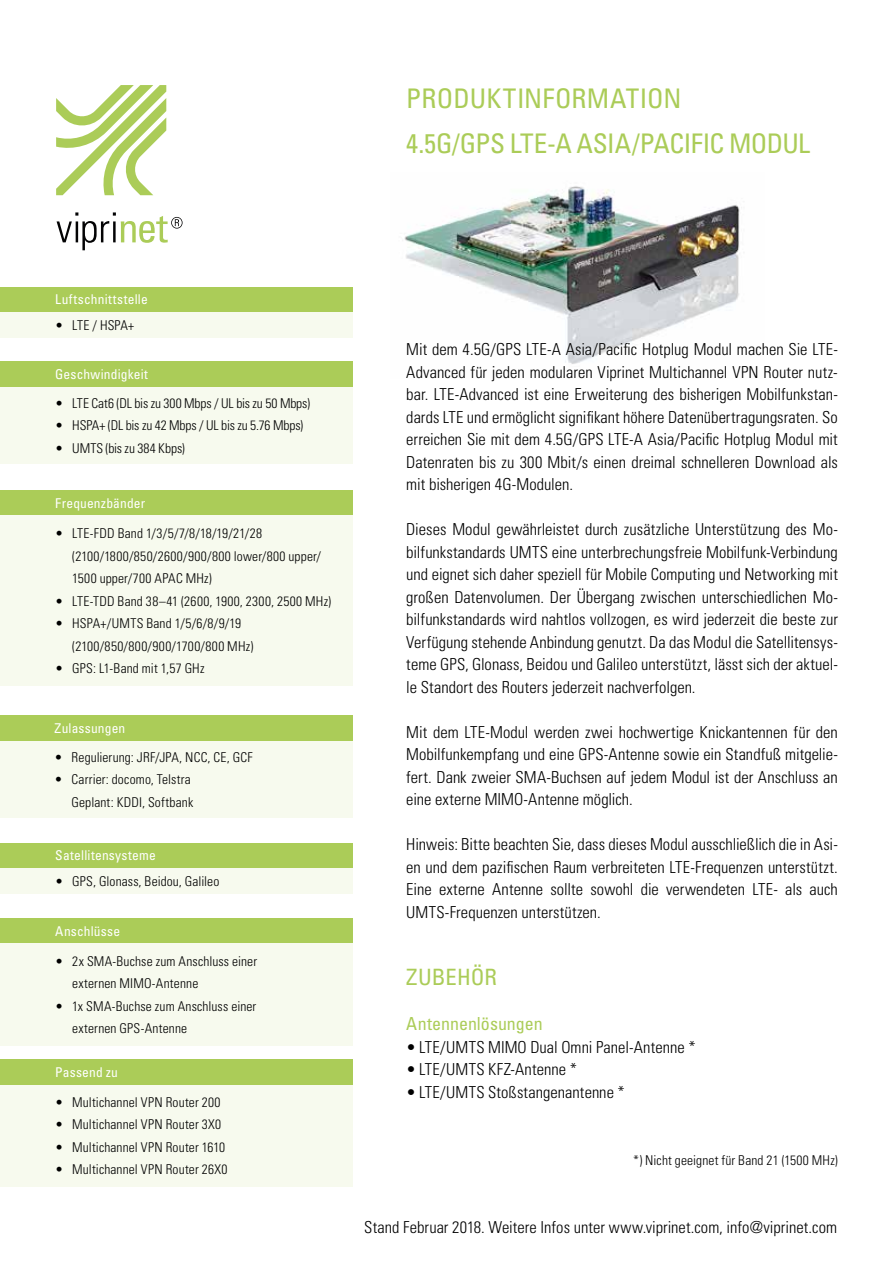
<style>
.page{position:relative;width:893px;height:1263px;background:#fff}
.page>*{position:absolute;margin:0;border:0;box-sizing:border-box;transform-origin:0 0}
.t1{font:condensed 27px/45px "Univers LT Std";letter-spacing:-.005em;color:#abcc58}
.t2{font:condensed 22.5px "Univers LT Std";color:#abcc58}
.t3{font:condensed 18px "Univers LT Std";color:#abcc58}
.t4{font:300 condensed 16.5px/22.5px "Univers LT Std";color:#000;text-align:justify}
.t5{font:300 condensed 13.5px/22.5px "Univers LT Std";letter-spacing:.01em;color:#000}
.t6{font:condensed 13.5px "Univers LT Std";letter-spacing:.015em;color:#fff}
.t7{font:300 condensed 13.5px "Univers LT Std";letter-spacing:-.01em;color:#000}
</style>
<div class="page">
<img style="left:404px;top:186px;width:336px;height:178px">
<svg style="left:56px;top:85px;width:110px;height:110px"></svg>
<svg style="left:57px;top:212px;width:126px;height:38px"></svg>
<div style="left:0;top:287px;width:353px;height:25px;background:#abcc58"></div>
<div style="left:0;top:312px;width:353px;height:26px;background:#f7faee"></div>
<div style="left:0;top:361px;width:353px;height:26px;background:#abcc58"></div>
<div style="left:0;top:387px;width:353px;height:76px;background:#f7faee"></div>
<div style="left:0;top:490px;width:353px;height:26px;background:#abcc58"></div>
<div style="left:0;top:516px;width:353px;height:170px;background:#f7faee"></div>
<div style="left:0;top:918px;width:353px;height:26px;background:#abcc58"></div>
<div style="left:0;top:944px;width:353px;height:102px;background:#f7faee"></div>
<div style="left:0;top:1059px;width:353px;height:26px;background:#abcc58"></div>
<div style="left:0;top:1085px;width:353px;height:101px;background:#f7faee"></div>
<div style="left:0;top:716px;width:352px;height:25px;background:#abcc58"></div>
<div style="left:0;top:741px;width:352px;height:77px;background:#f7faee"></div>
<div style="left:0;top:843px;width:353px;height:25px;background:#abcc58"></div>
<div style="left:0;top:868px;width:353px;height:26px;background:#f7faee"></div>
<h1 class="t1" style="left:406px;top:75px;width:405px">PRODUKTINFORMATION<br>4.5G/GPS LTE-A ASIA/PACIFIC MODUL</h1>
<p class="t6" style="left:55px;top:291px;width:94px">Luftschnittstelle</p>
<p class="t5" style="left:55px;top:314px;width:80px">• LTE / HSPA+</p>
<p class="t6" style="left:55px;top:366px;width:94px">Geschwindigkeit</p>
<p class="t7" style="left:55px;top:395px;width:256px">• LTE Cat6 (DL bis zu 300 Mbps / UL bis zu 50 Mbps)</p>
<p class="t7" style="left:55px;top:417px;width:249px">• HSPA+ (DL bis zu 42 Mbps / UL bis zu 5.76 Mbps)</p>
<p class="t5" style="left:55px;top:437px;width:131px">• UMTS (bis zu 384 Kbps)</p>
<p class="t6" style="left:55px;top:494px;width:92px">Frequenzbänder</p>
<p class="t5" style="left:72px;top:522px;width:250px;text-indent:-17px">• LTE-FDD Band 1/3/5/7/8/18/19/21/28 (2100/1800/850/2600/900/800 lower/800 upper/<br>1500 upper/700 APAC MHz)</p>
<p class="t5" style="left:55px;top:589px;width:277px">• LTE-TDD Band 38–41 (2600, 1900, 2300, 2500 MHz)</p>
<p class="t5" style="left:72px;top:612px;width:183px;text-indent:-17px">• HSPA+/UMTS Band 1/5/6/8/9/19 (2100/850/800/900/1700/800 MHz)</p>
<p class="t5" style="left:55px;top:657px;width:151px">• GPS: L1-Band mit 1,57 GHz</p>
<p class="t6" style="left:55px;top:720px;width:72px">Zulassungen</p>
<p class="t5" style="left:55px;top:746px;width:200px">• Regulierung: JRF/JPA, NCC, CE, GCF</p>
<p class="t5" style="left:55px;top:768px;width:140px;text-align:right">• Carrier: docomo, Telstra<br>Geplant: KDDI, Softbank</p>
<p class="t6" style="left:55px;top:847px;width:102px">Satellitensysteme</p>
<p class="t5" style="left:55px;top:870px;width:166px">• GPS, Glonass, Beidou, Galileo</p>
<p class="t6" style="left:55px;top:922px;width:66px">Anschlüsse</p>
<p class="t5" style="left:72px;top:950px;width:186px;text-indent:-17px">• 2x SMA-Buchse zum Anschluss einer externen MIMO-Antenne</p>
<p class="t5" style="left:72px;top:995px;width:186px;text-indent:-17px">• 1x SMA-Buchse zum Anschluss einer externen GPS-Antenne</p>
<p class="t6" style="left:55px;top:1064px;width:64px">Passend zu</p>
<p class="t5" style="left:55px;top:1091px;width:167px">• Multichannel VPN Router 200</p>
<p class="t5" style="left:55px;top:1113px;width:167px">• Multichannel VPN Router 3X0</p>
<p class="t5" style="left:55px;top:1136px;width:171px">• Multichannel VPN Router 1610</p>
<p class="t5" style="left:55px;top:1158px;width:174px">• Multichannel VPN Router 26X0</p>
<p class="t4" style="left:406px;top:338px;width:433px">Mit dem 4.5G/GPS LTE-A Asia/Pacific Hotplug Modul machen Sie LTE-Advanced für jeden modularen Viprinet Multichannel VPN Router nutz&shy;bar. LTE-Advanced ist eine Erweiterung des bisherigen Mobilfunkstan&shy;dards LTE und ermöglicht signifikant höhere Datenübertragungsraten. So erreichen Sie mit dem 4.5G/GPS LTE-A Asia/Pacific Hotplug Modul mit Datenraten bis zu 300 Mbit/s einen dreimal schnelleren Download als mit bisherigen 4G-Modulen.</p>
<p class="t4" style="left:406px;top:518px;width:433px">Dieses Modul gewährleistet durch zusätzliche Unterstützung des Mo&shy;bilfunkstandards UMTS eine unterbrechungsfreie Mobilfunk-Verbindung und eignet sich daher speziell für Mobile Computing und Networking mit großen Datenvolumen. Der Übergang zwischen unterschiedlichen Mo&shy;bilfunkstandards wird nahtlos vollzogen, es wird jederzeit die beste zur Verfügung stehende Anbindung genutzt. Da das Modul die Satellitensys&shy;teme GPS, Glonass, Beidou und Galileo unterstützt, lässt sich der aktuel&shy;le Standort des Routers jederzeit nachverfolgen.</p>
<p class="t4" style="left:406px;top:721px;width:433px">Mit dem LTE-Modul werden zwei hochwertige Knickantennen für den Mobilfunkempfang und eine GPS-Antenne sowie ein Standfuß mitgelie&shy;fert. Dank zweier SMA-Buchsen auf jedem Modul ist der Anschluss an eine externe MIMO-Antenne möglich.</p>
<p class="t4" style="left:406px;top:833px;width:433px">Hinweis: Bitte beachten Sie, dass dieses Modul ausschließlich die in Asi&shy;en und dem pazifischen Raum verbreiteten LTE-Frequenzen unterstützt.<br>Eine externe Antenne sollte sowohl die verwendeten LTE- als auch UMTS-Frequenzen unterstützen.</p>
<h2 class="t2" style="left:406px;top:963px;width:92px">ZUBEHÖR</h2>
<p class="t3" style="left:406px;top:1012px;width:138px">Antennenlösungen</p>
<p class="t4" style="left:406px;top:1035px;width:291px">• LTE/UMTS MIMO Dual Omni Panel-Antenne *</p>
<p class="t4" style="left:406px;top:1058px;width:172px">• LTE/UMTS KFZ-Antenne *</p>
<p class="t4" style="left:406px;top:1081px;width:220px">• LTE/UMTS Stoßstangenantenne *</p>
<p class="t5" style="left:633px;top:1149px;width:206px">*) Nicht geeignet für Band 21 (1500 MHz)</p>
<p class="t4" style="left:364px;top:1215px;width:474px">Stand Februar 2018. Weitere Infos unter www.viprinet.com, info@viprinet.com</p>
</div>
